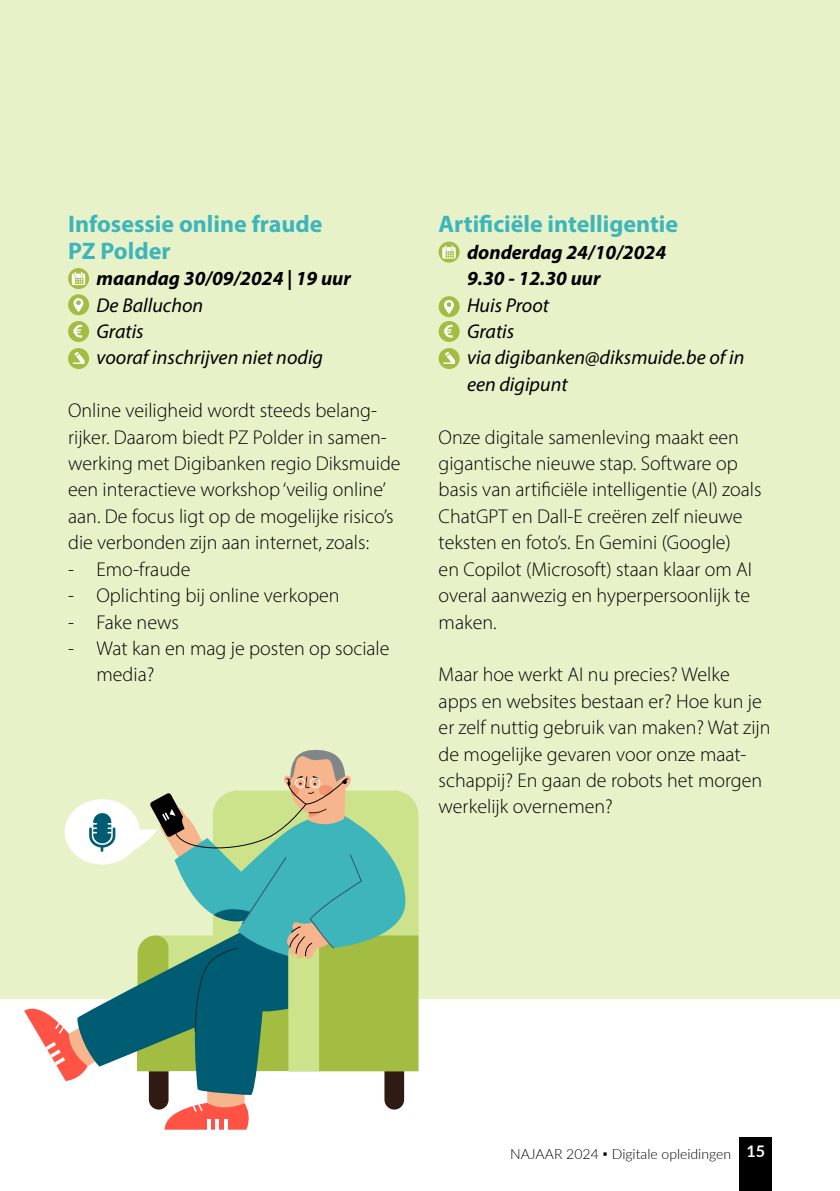
<style>
.page{position:relative;width:840px;height:1191px;background:#fff}
.page>*{position:absolute;margin:0;border:0;box-sizing:border-box;transform-origin:0 0}
.t1{font:700 24px/26.4px "Myriad Pro";color:#3db5ba}
.t2{font:300 20px/26.4px "Myriad Pro";color:#000}
.t3{font:italic 20px/26.4px "Myriad Pro";color:#000}
.t4{font:italic 700 20px/26.4px "Myriad Pro";color:#000}
.t5{font:300 14px "Lato";color:#000}
.s1{font-weight:700;font-size:16px;color:#fff}
</style>
<div class="page">
<div style="left:739px;top:1137px;width:32px;height:54px;background:#000"></div>
<div style="left:0;top:0;width:839px;height:998px;background:#e7f2c9"></div>
<svg style="left:24px;top:749px;width:394px;height:380px"></svg>
<svg style="left:68px;top:268px;width:21px;height:21px"></svg>
<svg style="left:72px;top:272px;width:13px;height:13px"></svg>
<div style="left:68px;top:294px;width:21px;height:21px;background:#a2bd41;border-radius:50%"></div>
<svg style="left:73px;top:298px;width:10px;height:14px"></svg>
<div style="left:68px;top:348px;width:21px;height:21px;background:#a2bd41;border-radius:50%"></div>
<svg style="left:73px;top:352px;width:12px;height:12px"></svg>
<svg style="left:438px;top:242px;width:21px;height:20px"></svg>
<svg style="left:442px;top:245px;width:13px;height:14px"></svg>
<div style="left:438px;top:296px;width:21px;height:21px;background:#a2bd41;border-radius:50%"></div>
<svg style="left:444px;top:300px;width:10px;height:14px"></svg>
<div style="left:438px;top:348px;width:21px;height:21px;background:#a2bd41;border-radius:50%"></div>
<svg style="left:443px;top:352px;width:12px;height:12px"></svg>
<div style="left:438px;top:321px;width:21px;height:21px;background:#a2bd41;border-radius:50%"></div>
<svg style="left:443px;top:325px;width:9px;height:13px"></svg>
<div style="left:68px;top:321px;width:21px;height:21px;background:#a2bd41;border-radius:50%"></div>
<svg style="left:73px;top:325px;width:9px;height:13px"></svg>
<p class="t1" style="left:68px;top:210px;width:256px">Infosessie online fraude<br>PZ Polder</p>
<p class="t4" style="left:96px;top:265px;width:256px">maandag 30/09/2024 | 19 uur</p>
<p class="t3" style="left:96px;top:291px;width:228px">De Balluchon<br>Gratis<br>vooraf inschrijven niet nodig</p>
<p class="t2" style="left:68px;top:397px;width:334px">Online veiligheid wordt steeds belang&shy;rijker. Daarom biedt PZ Polder in samen&shy;werking met Digibanken regio Diksmuide een interactieve workshop ‘veilig online’ aan. De focus ligt op de mogelijke risico’s die verbonden zijn aan internet, zoals:</p>
<p class="t2" style="left:68px;top:555px;width:124px">- Emo-fraude</p>
<p class="t2" style="left:68px;top:582px;width:273px">- Oplichting bij online verkopen</p>
<p class="t2" style="left:68px;top:608px;width:112px">- Fake news</p>
<p class="t2" style="left:96px;top:635px;width:294px;text-indent:-28px">- Wat kan en mag je posten op sociale media?</p>
<p class="t1" style="left:438px;top:210px;width:241px">Artificiële intelligentie</p>
<p class="t4" style="left:466px;top:238px;width:200px">donderdag 24/10/2024<br>9.30 - 12.30 uur</p>
<p class="t3" style="left:466px;top:291px;width:279px">Huis Proot<br>Gratis<br>via digibanken@diksmuide.be of in een digipunt</p>
<p class="t2" style="left:438px;top:423px;width:324px">Onze digitale samenleving maakt een gigantische nieuwe stap. Software op basis van artificiële intelligentie (AI) zoals ChatGPT en Dall-E creëren zelf nieuwe teksten en foto’s. En Gemini (Google)<br>en Copilot (Microsoft) staan klaar om AI overal aanwezig en hyperpersoonlijk te maken.</p>
<p class="t2" style="left:438px;top:661px;width:333px">Maar hoe werkt AI nu precies? Welke apps en websites bestaan er? Hoe kun je er zelf nuttig gebruik van maken? Wat zijn de mogelijke gevaren voor onze maat&shy;schappij? En gaan de robots het morgen werkelijk overnemen?</p>
<p class="t5" style="left:510px;top:1144px;width:256px">NAJAAR 2024 ▪ Digitale opleidingen <span class="s1">15</span></p>
</div>
